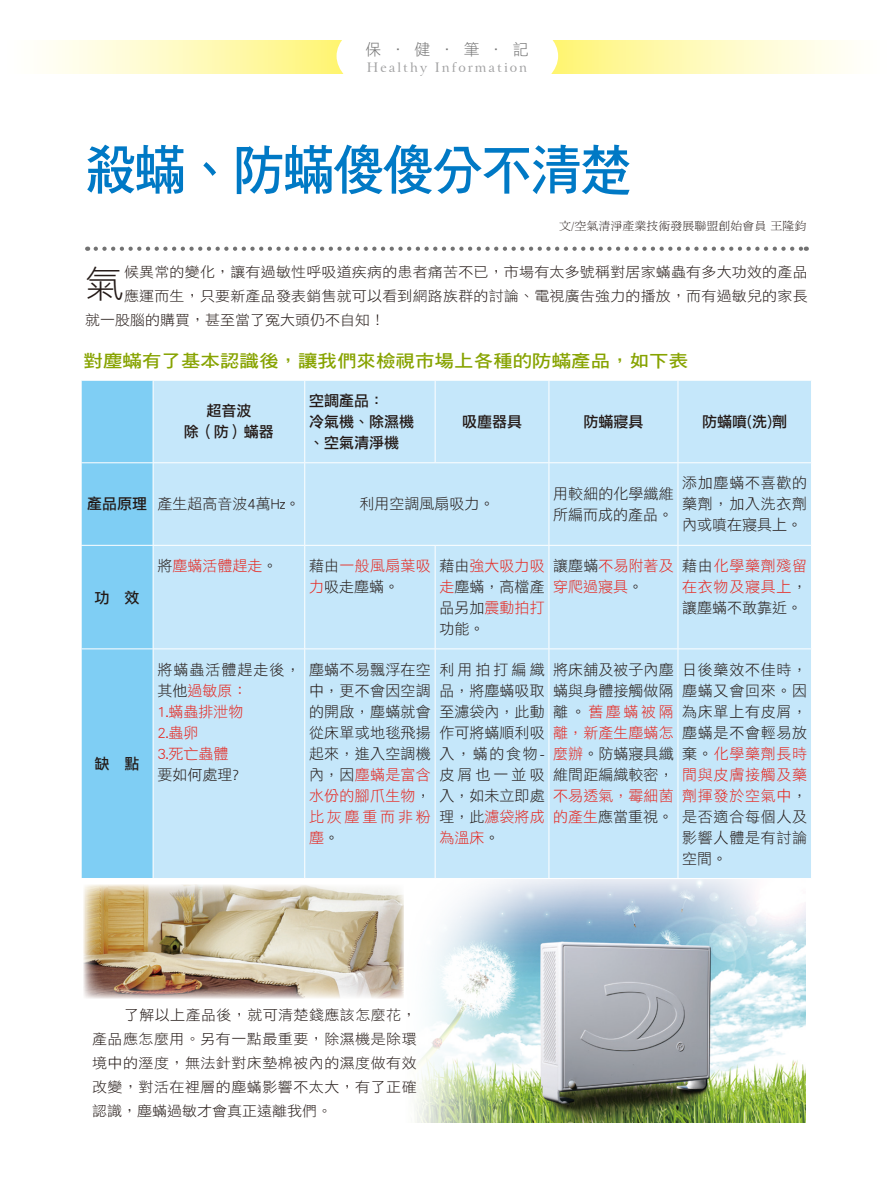
<style>
.page{position:relative;width:893px;height:1191px;background:#fff}
.page>*{position:absolute;margin:0;border:0;box-sizing:border-box;transform-origin:0 0}
._1_廣編大標{font:54px "DF Hei Std W7";letter-spacing:-.035em;color:#0079c5;scale:.95 1}
._1_廣編內文{font:37.05px "DF Hei Std W3";color:#231916;scale:1.05 1}
._1_廣編小標{font:17.55px "DF Hei Std W7";color:#87a300;scale:1.11 1}
._1_廣編內文-2{font:15.9px "DF Hei Std W3";color:#727272}
.t1{font:15px/21px "DF Li Hei Std W3";letter-spacing:.005em;color:#231916;text-align:justify}
.t2{font:15px/21px "DF Li Hei Std W3";color:#e7221a}
.t3{font:15px/21px "DF Li Hei Std W5";color:#231916}
.t4{font:15px/21px "DF Li Hei Std W3";letter-spacing:.07em;color:#231916}
._1_廣編內文-3{font:14.25px/24px "DF Hei Std W3";letter-spacing:.015em;color:#231916;text-align:justify;scale:1.05 1}
._1_廣編內文-4{font:13.2px "Arrus BT";letter-spacing:.15em;color:#a0a0a1}
._1_廣編作者{font:11.4px "DF Ming Std W3";color:#231916;scale:1.05 1}
.s1{color:#231916}
.s2{color:#e7221a}
</style>
<div class="page">
<img style="left:415px;top:879px;width:390px;height:243px">
<svg style="left:96px;top:247px;width:711px;height:4px"></svg>
<div style="left:82px;top:381px;width:71px;height:497px;background:#7fcef4"></div>
<div style="left:154px;top:381px;width:657px;height:497px;background:#c5e7fa"></div>
<hr style="left:304px;top:380px;width:1px;height:82px;background:#fff">
<hr style="left:435px;top:380px;width:1px;height:82px;background:#fff">
<hr style="left:549px;top:380px;width:1px;height:82px;background:#fff">
<hr style="left:678px;top:380px;width:1px;height:82px;background:#fff">
<hr style="left:81px;top:462px;width:72px;height:1px;background:#fff">
<hr style="left:153px;top:462px;width:152px;height:1px;background:#fff">
<hr style="left:305px;top:462px;width:130px;height:1px;background:#fff">
<hr style="left:304px;top:463px;width:1px;height:82px;background:#fff">
<hr style="left:435px;top:462px;width:114px;height:1px;background:#fff">
<hr style="left:549px;top:462px;width:129px;height:1px;background:#fff">
<hr style="left:549px;top:463px;width:1px;height:82px;background:#fff">
<hr style="left:678px;top:462px;width:134px;height:1px;background:#fff">
<hr style="left:678px;top:463px;width:1px;height:82px;background:#fff">
<hr style="left:81px;top:545px;width:72px;height:1px;background:#fff">
<hr style="left:153px;top:545px;width:152px;height:1px;background:#fff">
<hr style="left:305px;top:545px;width:130px;height:1px;background:#fff">
<hr style="left:304px;top:546px;width:1px;height:102px;background:#fff">
<hr style="left:435px;top:545px;width:114px;height:1px;background:#fff">
<hr style="left:435px;top:546px;width:1px;height:102px;background:#fff">
<hr style="left:549px;top:545px;width:129px;height:1px;background:#fff">
<hr style="left:549px;top:546px;width:1px;height:102px;background:#fff">
<hr style="left:678px;top:545px;width:134px;height:1px;background:#fff">
<hr style="left:678px;top:546px;width:1px;height:102px;background:#fff">
<hr style="left:81px;top:648px;width:72px;height:1px;background:#fff">
<hr style="left:153px;top:648px;width:152px;height:1px;background:#fff">
<hr style="left:305px;top:648px;width:130px;height:1px;background:#fff">
<hr style="left:304px;top:649px;width:1px;height:229px;background:#fff">
<hr style="left:435px;top:648px;width:114px;height:1px;background:#fff">
<hr style="left:435px;top:649px;width:1px;height:229px;background:#fff">
<hr style="left:549px;top:648px;width:129px;height:1px;background:#fff">
<hr style="left:549px;top:649px;width:1px;height:229px;background:#fff">
<hr style="left:678px;top:648px;width:134px;height:1px;background:#fff">
<hr style="left:678px;top:649px;width:1px;height:229px;background:#fff">
<img style="left:84px;top:884px;width:320px;height:114px">
<div style="left:0;top:40px;width:355px;height:33px;background:linear-gradient(to right,#fff,#fff575)"></div>
<div style="left:538px;top:40px;width:355px;height:33px;background:linear-gradient(to right,#fff574,#fff)"></div>
<div style="left:337px;top:4px;width:221px;height:104px;background:#fff;border-radius:50%"></div>
<p class="_1_廣編內文-2" style="left:366px;top:41px;width:165px">保．健．筆．記</p>
<p class="_1_廣編內文-4" style="left:367px;top:59px;width:162px">Healthy Information</p>
<p class="_1_廣編大標" style="left:85px;top:140px;width:577px">殺蟎、防蟎傻傻分不清楚</p>
<p class="_1_廣編作者" style="left:559px;top:220px;width:237px">文/空氣清淨產業技術發展聯盟創始會員 王隆鈞</p>
<p class="_1_廣編內文" style="left:85px;top:264px;width:39px">氣</p>
<p class="_1_廣編內文-3" style="left:124px;top:259px;width:653px">候異常的變化，讓有過敏性呼吸道疾病的患者痛苦不已，市場有太多號稱對居家蟎蟲有多大功效的產品</p>
<p class="_1_廣編內文-3" style="left:124px;top:283px;width:653px">應運而生，只要新產品發表銷售就可以看到網路族群的討論、電視廣告強力的播放，而有過敏兒的家長</p>
<p class="_1_廣編內文-3" style="left:85px;top:307px;width:287px">就一股腦的購買，甚至當了冤大頭仍不自知！</p>
<p class="_1_廣編小標" style="left:84px;top:351px;width:546px">對塵蟎有了基本認識後，讓我們來檢視市場上各種的防蟎產品，如下表</p>
<p class="t3" style="left:206px;top:400px;width:46px">超音波</p>
<p class="t3" style="left:184px;top:421px;width:91px">除（防）蟎器</p>
<p class="t3" style="left:309px;top:390px;width:76px">空調產品：</p>
<p class="t3" style="left:309px;top:411px;width:106px">冷氣機、除濕機、空氣清淨機</p>
<p class="t3" style="left:462px;top:411px;width:61px">吸塵器具</p>
<p class="t3" style="left:583px;top:411px;width:61px">防蟎寢具</p>
<p class="t3" style="left:702px;top:411px;width:86px">防蟎噴(洗)劑</p>
<p class="t3" style="left:87px;top:493px;width:61px">產品原理</p>
<p class="t1" style="left:157px;top:493px;width:144px">產生超高音波4萬Hz。</p>
<p class="t1" style="left:359px;top:493px;width:136px">利用空調風扇吸力。</p>
<p class="t1" style="left:553px;top:483px;width:122px">用較細的化學纖維所編而成的產品。</p>
<p class="t1" style="left:682px;top:472px;width:127px">添加塵蟎不喜歡的藥劑，加入洗衣劑內或噴在寢具上。</p>
<p class="t3" style="left:95px;top:586px;width:46px">功　效</p>
<p class="t3" style="left:95px;top:753px;width:46px">缺　點</p>
<p class="t2" style="left:157px;top:555px;width:121px"><span class="s1">將</span>塵蟎活體趕走<span class="s1">。</span></p>
<p class="t1" style="left:309px;top:555px;width:123px">藉由<span class="s2">一般風扇葉吸力</span>吸走塵蟎。</p>
<p class="t1" style="left:439px;top:555px;width:107px">藉由<span class="s2">強大吸力吸走</span>塵蟎，高檔產品另加<span class="s2">震動拍打</span>功能。</p>
<p class="t2" style="left:553px;top:555px;width:122px"><span class="s1">讓塵蟎</span>不易附著及穿爬過寢具<span class="s1">。</span></p>
<p class="t2" style="left:682px;top:555px;width:127px;text-align:justify"><span class="s1">藉由</span>化學藥劑殘留在衣物及寢具上<span class="s1">，讓塵蟎不敢靠近。</span></p>
<p class="t4" style="left:157px;top:658px;width:145px">將蟎蟲活體趕走後，其他<span class="s2">過敏原：</span></p>
<p class="t2" style="left:157px;top:700px;width:88px">1.蟎蟲排泄物</p>
<p class="t2" style="left:157px;top:721px;width:43px">2.蟲卵</p>
<p class="t2" style="left:157px;top:742px;width:73px">3.死亡蟲體</p>
<p class="t1" style="left:157px;top:763px;width:83px">要如何處理?</p>
<p class="t1" style="left:309px;top:658px;width:123px">塵蟎不易飄浮在空中，更不會因空調的開啟，塵蟎就會從床單或地毯飛揚起來，進入空調機內，因<span class="s2">塵蟎是富含水份的腳爪生物</span>，<span class="s2">比灰塵重而非粉塵</span>。</p>
<p class="t1" style="left:439px;top:658px;width:107px">利用拍打編織品，將塵蟎吸取至濾袋內，此動作可將蟎順利吸入，蟎的食物-皮屑也一並吸入，如未立即處理，此<span class="s2">濾袋將成為溫床</span>。</p>
<p class="t1" style="left:553px;top:658px;width:122px">將床舖及被子內塵蟎與身體接觸做隔離。<span class="s2">舊塵蟎被隔離，新產生塵蟎怎麼辦</span>。防蟎寢具纖維間距編織較密，<span class="s2">不易透氣，霉細菌的產生</span>應當重視。</p>
<p class="t1" style="left:682px;top:658px;width:127px">日後藥效不佳時，塵蟎又會回來。因為床單上有皮屑，塵蟎是不會輕易放棄。<span class="s2">化學藥劑長時間與皮膚接觸及藥劑揮發於空氣中</span>，是否適合每個人及影響人體是有討論空間。</p>
<p class="_1_廣編內文-3" style="left:92px;top:1002px;width:311px;text-indent:32px">了解以上產品後，就可清楚錢應該怎麼花，產品應怎麼用。另有一點最重要，除濕機是除環境中的溼度，無法針對床墊棉被內的濕度做有效改變，對活在裡層的塵蟎影響不太大，有了正確認識，塵蟎過敏才會真正遠離我們。</p>
</div>
